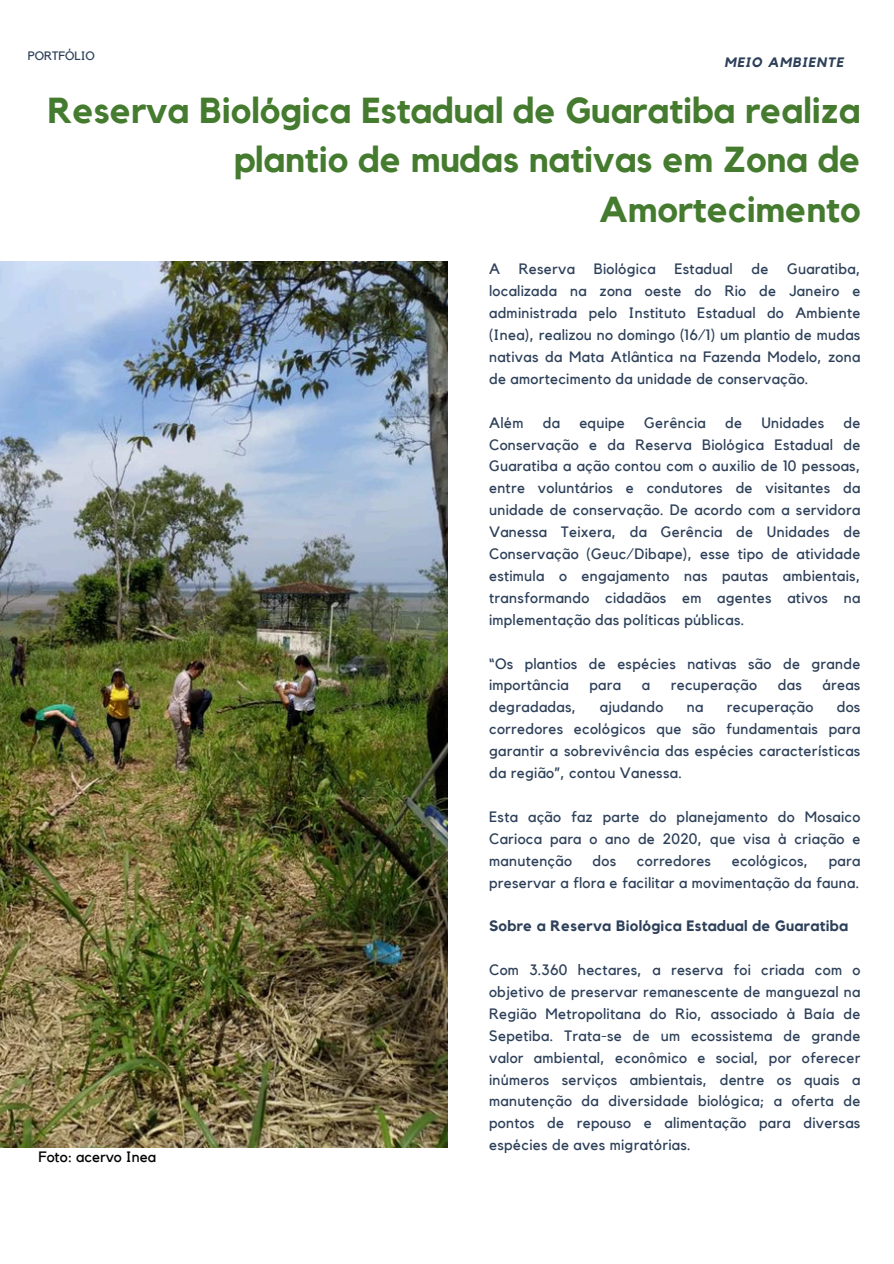
<style>
.page{position:relative;width:894px;height:1264px;background:#fff}
.page>*{position:absolute;margin:0;border:0;box-sizing:border-box;transform-origin:0 0}
.t1{font:700 36px/49.5px "Kollektif";color:#457b2f;text-align:right}
.t2{font:15px/21.9px "Kollektif";letter-spacing:.02em;color:#2d4059;text-align:justify}
.t3{font:700 15px "Kollektif";letter-spacing:.02em;color:#2d4059}
.t4{font:15px "Kollektif";color:#000}
.t5{font:italic 700 13.65px "Kollektif";letter-spacing:.08em;color:#2d4059}
.t6{font:12.15px "Kollektif";color:#2d4059}
</style>
<div class="page">
<img style="left:0;top:261px;width:447px;height:886px">
<p class="t6" style="left:28px;top:50px;width:68px">PORTFÓLIO</p>
<h1 class="t5" style="left:724px;top:56px;width:121px">MEIO AMBIENTE</h1>
<h2 class="t1" style="left:48px;top:87px;width:814px">Reserva Biológica Estadual de Guaratiba realiza plantio de mudas nativas em Zona de<br>Amortecimento</h2>
<h4 class="t4" style="left:39px;top:1149px;width:119px">Foto: acervo Inea</h4>
<h4 class="t2" style="left:489px;top:259px;width:373px">A Reserva Biológica Estadual de Guaratiba, localizada na zona oeste do Rio de Janeiro e administrada pelo Instituto Estadual do Ambiente (Inea), realizou no domingo (16/1) um plantio de mudas nativas da Mata Atlântica na Fazenda Modelo, zona de amortecimento da unidade de conservação.</h4>
<h4 class="t2" style="left:489px;top:412px;width:36px">Além</h4>
<h4 class="t2" style="left:542px;top:412px;width:19px">da</h4>
<h4 class="t2" style="left:579px;top:412px;width:47px">equipe</h4>
<h4 class="t2" style="left:644px;top:412px;width:63px">Gerência</h4>
<h4 class="t2" style="left:725px;top:412px;width:18px">de</h4>
<h4 class="t2" style="left:761px;top:412px;width:64px">Unidades</h4>
<h4 class="t2" style="left:489px;top:412px;width:373px;text-indent:354px">de Conservação e da Reserva Biológica Estadual de Guaratiba a ação contou com o auxilio de 10 pessoas, entre voluntários e condutores de visitantes da unidade de conservação. De acordo com a servidora Vanessa Teixera, da Gerência de Unidades de Conservação (Geuc/Dibape), esse tipo de atividade estimula o engajamento nas pautas ambientais, transformando cidadãos em agentes ativos na implementação das políticas públicas.</h4>
<h4 class="t2" style="left:489px;top:653px;width:373px">“Os plantios de espécies nativas são de grande importância</h4>
<h4 class="t2" style="left:589px;top:675px;width:33px">para</h4>
<h4 class="t2" style="left:641px;top:675px;width:10px">a</h4>
<h4 class="t2" style="left:670px;top:675px;width:88px">recuperação</h4>
<h4 class="t2" style="left:777px;top:675px;width:26px">das</h4>
<h4 class="t2" style="left:822px;top:675px;width:39px">áreas</h4>
<h4 class="t2" style="left:489px;top:696px;width:89px">degradadas,</h4>
<h4 class="t2" style="left:599px;top:696px;width:65px">ajudando</h4>
<h4 class="t2" style="left:686px;top:696px;width:18px">na</h4>
<h4 class="t2" style="left:726px;top:696px;width:88px">recuperação</h4>
<h4 class="t2" style="left:489px;top:696px;width:373px;text-indent:347px">dos corredores ecológicos que são fundamentais para garantir a sobrevivência das espécies características da região”, contou Vanessa.</h4>
<h4 class="t2" style="left:489px;top:806px;width:373px">Esta ação faz parte do planejamento do Mosaico Carioca para o ano de 2020, que visa à criação e manutenção</h4>
<h4 class="t2" style="left:592px;top:850px;width:25px">dos</h4>
<h4 class="t2" style="left:636px;top:850px;width:76px">corredores</h4>
<h4 class="t2" style="left:731px;top:850px;width:78px">ecológicos,</h4>
<h4 class="t2" style="left:489px;top:850px;width:373px;text-align:right">para<br>preservar a flora e facilitar a movimentação da fauna.</h4>
<h4 class="t3" style="left:489px;top:919px;width:360px">Sobre a Reserva Biológica Estadual de Guaratiba</h4>
<h3 class="t2" style="left:489px;top:959px;width:373px">Com 3.360 hectares, a reserva foi criada com o objetivo de preservar remanescente de manguezal na Região Metropolitana do Rio, associado à Baía de Sepetiba. Trata-se de um ecossistema de grande valor ambiental, econômico e social, por oferecer inúmeros serviços ambientais, dentre os quais a manutenção da diversidade biológica; a oferta de pontos de repouso e alimentação para diversas espécies de aves migratórias.</h3>
</div>
